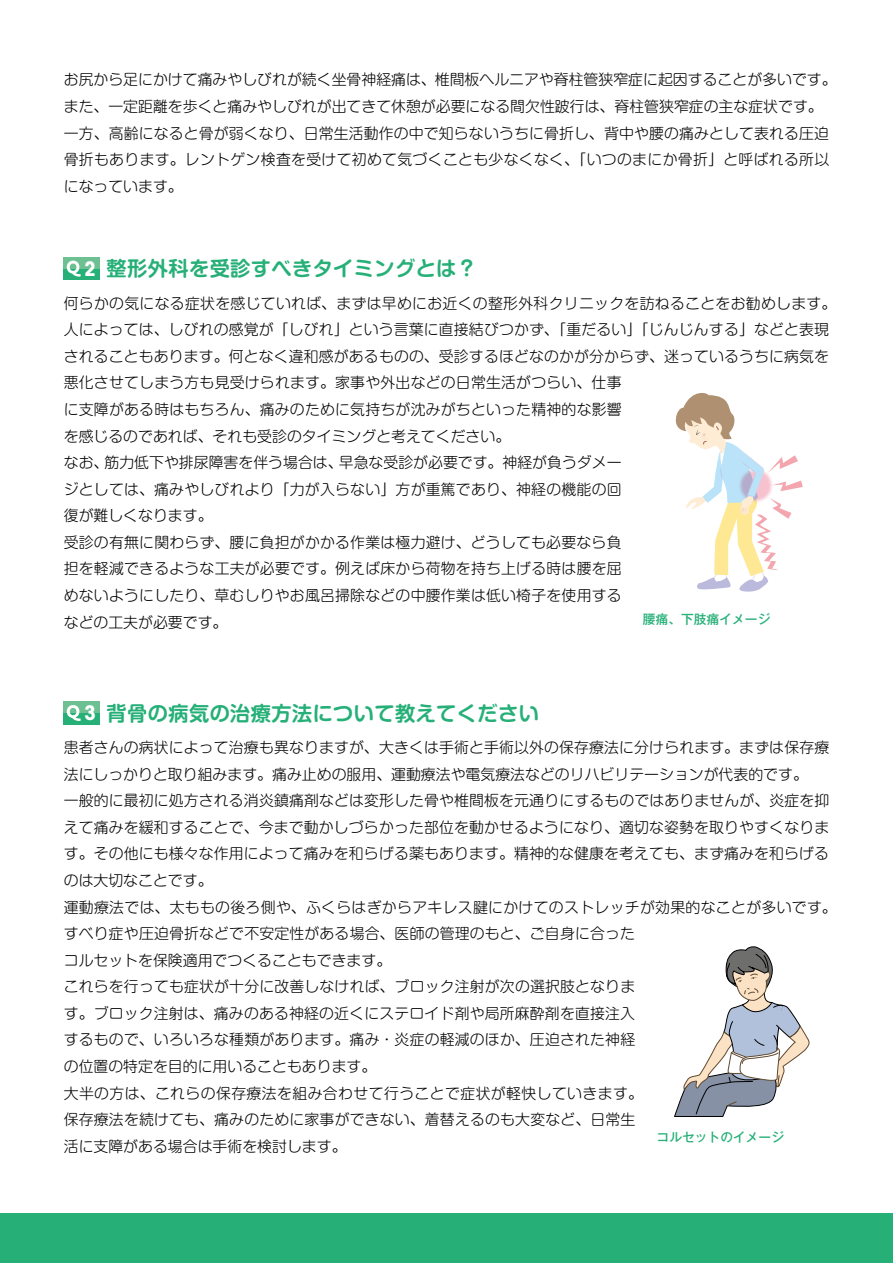
<style>
.page{position:relative;width:893px;height:1263px;background:#fff}
.page>*{position:absolute;margin:0;border:0;box-sizing:border-box;transform-origin:0 0}
.t1{font:700 20.25px "Shin M Go Pro De";letter-spacing:.02em;color:#26b078}
.t2{font:300 14.85px/26.5px "Shin M Go Pro";letter-spacing:.01em;color:#000}
.t3{font:500 12.75px "Gothic MB101 Pro";color:#26b078}
.s1{font-family:"Avant Garde";font-stretch:condensed;color:#fff}
</style>
<div class="page">
<div style="left:0;top:1213px;width:893px;height:50px;background:#26b078"></div>
<div style="left:64px;top:257px;width:36px;height:23px;background:#26b078"></div>
<div style="left:64px;top:257px;width:36px;height:12px;background:#6dc091"></div>
<svg style="left:67px;top:261px;width:14px;height:16px"></svg>
<div style="left:64px;top:702px;width:36px;height:22px;background:#26b078"></div>
<div style="left:64px;top:702px;width:36px;height:11px;background:#6dc091"></div>
<svg style="left:67px;top:705px;width:14px;height:16px"></svg>
<svg style="left:675px;top:393px;width:128px;height:199px"></svg>
<svg style="left:675px;top:946px;width:135px;height:170px"></svg>
<p class="t2" style="left:64px;top:65px;width:774px">お尻から足にかけて痛みやしびれが続く坐骨神経痛は、椎間板ヘルニアや脊柱管狭窄症に起因することが多いです。また、一定距離を歩くと痛みやしびれが出てきて休憩が必要になる間欠性跛行は、脊柱管狭窄症の主な症状です。一方、高齢になると骨が弱くなり、日常生活動作の中で知らないうちに骨折し、背中や腰の痛みとして表れる圧迫骨折もあります。レントゲン検査を受けて初めて気づくことも少なくなく、「いつのまにか骨折」と呼ばれる所以になっています。</p>
<h1 class="t1" style="left:85px;top:252px;width:394px"><span class="s1">2</span> 整形外科を受診すべきタイミングとは？</h1>
<p class="t2" style="left:64px;top:288px;width:774px">何らかの気になる症状を感じていれば、まずは早めにお近くの整形外科クリニックを訪ねることをお勧めします。人によっては、しびれの感覚が「しびれ」という言葉に直接結びつかず、「重だるい」「じんじんする」などと表現されることもあります。何となく違和感があるものの、受診するほどなのかが分からず、迷っているうちに病気を悪化させてしまう方も見受けられます。家事や外出などの日常生活がつらい、仕事<br>に支障がある時はもちろん、痛みのために気持ちが沈みがちといった精神的な影響<br>を感じるのであれば、それも受診のタイミングと考えてください。<br>なお、筋力低下や排尿障害を伴う場合は、早急な受診が必要です。神経が負うダメー<br>ジとしては、痛みやしびれより「力が入らない」方が重篤であり、神経の機能の回<br>復が難しくなります。<br>受診の有無に関わらず、腰に負担がかかる作業は極力避け、どうしても必要なら負<br>担を軽減できるような工夫が必要です。例えば床から荷物を持ち上げる時は腰を屈<br>めないようにしたり、草むしりやお⾵呂掃除などの中腰作業は低い椅⼦を使⽤する<br>などの⼯夫が必要です。</p>
<p class="t3" style="left:643px;top:608px;width:129px">腰痛、下肢痛イメージ</p>
<h1 class="t1" style="left:85px;top:696px;width:456px"><span class="s1">3</span> 背骨の病気の治療方法について教えてください</h1>
<p class="t2" style="left:64px;top:732px;width:774px">患者さんの病状によって治療も異なりますが、大きくは手術と手術以外の保存療法に分けられます。まずは保存療法にしっかりと取り組みます。痛み止めの服用、運動療法や電気療法などのリハビリテーションが代表的です。<br>⼀般的に最初に処⽅される消炎鎮痛剤などは変形した骨や椎間板を元通りにするものではありませんが、炎症を抑えて痛みを緩和することで、今まで動かしづらかった部位を動かせるようになり、適切な姿勢を取りやすくなります。その他にも様々な作用によって痛みを和らげる薬もあります。精神的な健康を考えても、まず痛みを和らげるのは大切なことです。<br>運動療法では、太ももの後ろ側や、ふくらはぎからアキレス腱にかけてのストレッチが効果的なことが多いです。すべり症や圧迫骨折などで不安定性がある場合、医師の管理のもと、ご自身に合った<br>コルセットを保険適用でつくることもできます。<br>これらを行っても症状が十分に改善しなければ、ブロック注射が次の選択肢となりま<br>す。ブロック注射は、痛みのある神経の近くにステロイド剤や局所麻酔剤を直接注入<br>するもので、いろいろな種類があります。痛み・炎症の軽減のほか、圧迫された神経<br>の位置の特定を目的に用いることもあります。<br>大半の方は、これらの保存療法を組み合わせて行うことで症状が軽快していきます。<br>保存療法を続けても、痛みのために家事ができない、着替えるのも大変など、日常生<br>活に支障がある場合は手術を検討します。</p>
<p class="t3" style="left:657px;top:1127px;width:129px">コルセットのイメージ</p>
</div>
